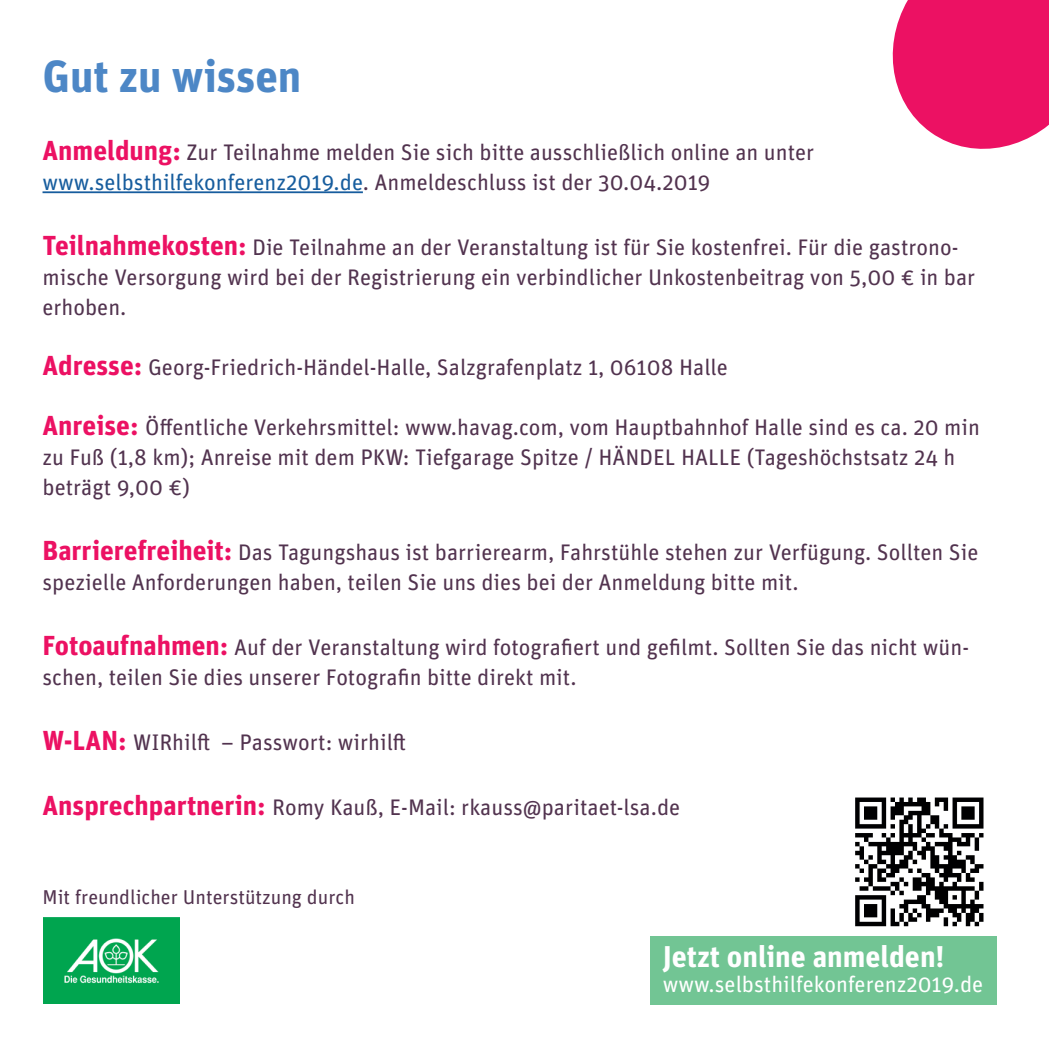
<style>
.page{position:relative;width:1049px;height:1049px;background:#fff}
.page>*{position:absolute;margin:0;border:0;box-sizing:border-box;transform-origin:0 0}
.t1{font:700 45px "Unit Pro";color:#4d87c6}
.t2{font:700 30px "Unit Pro";color:#fff}
.t3{font:22.5px/30px "Unit Pro";color:#52334f}
.t4{font:22.5px "Unit Pro";color:#fff}
.t5{font:20px "Unit Pro";color:#52334f}
.s1{font-weight:700;font-size:27.5px;color:#ec1163}
.s2{color:#175d9e}
</style>
<div class="page">
<svg style="left:892px;top:0;width:157px;height:149px;background:#ee2c74"></svg>
<img style="left:44px;top:917px;width:136px;height:86px">
<div style="left:651px;top:936px;width:346px;height:68px;background:#72c594"></div>
<img style="left:855px;top:797px;width:129px;height:130px">
<hr style="left:43px;top:191px;width:320px;height:2px;background:#175d9e">
<h1 class="t1" style="left:43px;top:44px;width:260px">Gut zu wissen</h1>
<p class="t3" style="left:43px;top:136px;width:773px"><span class="s1">Anmeldung:</span> Zur Teilnahme melden Sie sich bitte ausschließlich online an unter <span class="s2">www.selbsthilfekonferenz2019.de</span>. Anmeldeschluss ist der 30.04.2019</p>
<p class="t3" style="left:43px;top:231px;width:934px"><span class="s1">Teilnahmekosten:</span> Die Teilnahme an der Veranstaltung ist für Sie kostenfrei. Für die gastrono&shy;mische Versorgung wird bei der Registrierung ein verbindlicher Unkostenbeitrag von 5,00 € in bar erhoben.</p>
<p class="t3" style="left:43px;top:351px;width:687px"><span class="s1">Adresse:</span> Georg-Friedrich-Händel-Halle, Salzgrafenplatz 1, 06108 Halle</p>
<p class="t3" style="left:43px;top:411px;width:939px"><span class="s1">Anreise:</span> Öffentliche Verkehrsmittel: www.havag.com, vom Hauptbahnhof Halle sind es ca. 20 min zu Fuß (1,8 km); Anreise mit dem PKW: Tiefgarage Spitze / HÄNDEL HALLE (Tageshöchstsatz 24 h beträgt 9,00 €)</p>
<p class="t3" style="left:43px;top:536px;width:937px"><span class="s1">Barrierefreiheit:</span> Das Tagungshaus ist barrierearm, Fahrstühle stehen zur Verfügung. Sollten Sie spezielle Anforderungen haben, teilen Sie uns dies bei der Anmeldung bitte mit.</p>
<p class="t3" style="left:43px;top:631px;width:928px"><span class="s1">Fotoaufnahmen:</span> Auf der Veranstaltung wird fotografiert und gefilmt. Sollten Sie das nicht wün&shy;schen, teilen Sie dies unserer Fotografin bitte direkt mit.</p>
<p class="t3" style="left:43px;top:726px;width:365px"><span class="s1">W-LAN:</span> WIRhilft – Passwort: wirhilft</p>
<p class="t3" style="left:43px;top:791px;width:639px"><span class="s1">Ansprechpartnerin:</span> Romy Kauß, E-Mail: rkauss@paritaet-lsa.de</p>
<p class="t5" style="left:43px;top:883px;width:314px">Mit freundlicher Unterstützung durch</p>
<h2 class="t2" style="left:663px;top:934px;width:283px">Jetzt online anmelden!</h2>
<p class="t4" style="left:663px;top:968px;width:322px">www.selbsthilfekonferenz2019.de</p>
</div>
